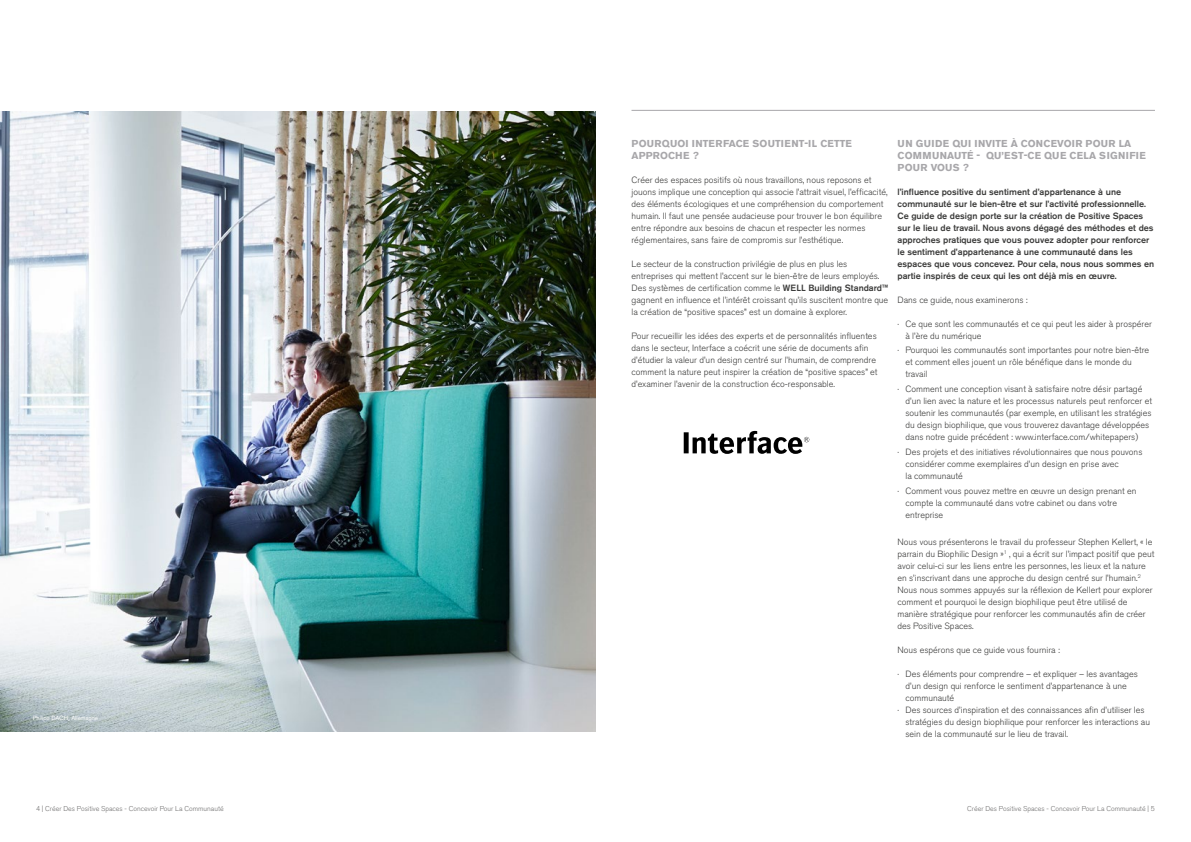
<style>
.page{position:relative;width:1191px;height:842px;background:#fff}
.page>*{position:absolute;margin:0;border:0;box-sizing:border-box;transform-origin:0 0}
.t1{font:700 10px/12px "Akzidenz Grotesk Pro";letter-spacing:.01em;color:#a8a7aa}
.t2{font:300 9px/12px "Akzidenz Grotesk Pro";color:#3c3c3b}
.t3{font:500 9px/12px "Akzidenz Grotesk Pro";color:#3c3c3b}
.t4{font:300 7px "Akzidenz Grotesk Pro";color:#706f6f}
.t5{font:6px "Akzidenz Grotesk Pro";color:#fff}
.s1{font-weight:500}
</style>
<div class="page">
<img style="left:0;top:111px;width:595px;height:621px">
<svg style="left:683px;top:431px;width:126px;height:23px"></svg>
<hr style="left:631px;top:110px;width:524px;height:1px;background:#a8a7aa">
<p class="t5" style="left:33px;top:714px;width:67px">Philips DACH, Allemagne</p>
<p class="t1" style="left:631px;top:137px;width:222px">POURQUOI INTERFACE SOUTIENT-IL CETTE<br>APPROCHE ?</p>
<p class="t2" style="left:631px;top:173px;width:257px">Créer des espaces positifs où nous travaillons, nous reposons et jouons implique une conception qui associe l’attrait visuel, l’efficacité, des éléments écologiques et une compréhension du comportement humain. Il faut une pensée audacieuse pour trouver le bon équilibre entre répondre aux besoins de chacun et respecter les normes réglementaires, sans faire de compromis sur l’esthétique.</p>
<p class="t2" style="left:631px;top:257px;width:258px">Le secteur de la construction privilégie de plus en plus les entreprises qui mettent l’accent sur le bien-être de leurs employés.<br>Des systèmes de certification comme le <span class="s1">WELL Building Standard™ </span>gagnent en influence et l’intérêt croissant qu’ils suscitent montre que la création de “positive spaces” est un domaine à explorer.</p>
<p class="t2" style="left:631px;top:329px;width:248px">Pour recueillir les idées des experts et de personnalités influentes dans le secteur, Interface a coécrit une série de documents afin d’étudier la valeur d’un design centré sur l’humain, de comprendre comment la nature peut inspirer la création de “positive spaces” et d’examiner l’avenir de la construction éco-responsable.</p>
<p class="t1" style="left:897px;top:137px;width:250px">UN GUIDE QUI INVITE À CONCEVOIR POUR LA<br>COMMUNAUTÉ - QU’EST-CE QUE CELA SIGNIFIE<br>POUR VOUS ?</p>
<p class="t3" style="left:897px;top:185px;width:258px">l’influence positive du sentiment d’appartenance à une communauté sur le bien-être et sur l’activité professionnelle.<br>Ce guide de design porte sur la création de Positive Spaces sur le lieu de travail. Nous avons dégagé des méthodes et des approches pratiques que vous pouvez adopter pour renforcer le sentiment d’appartenance à une communauté dans les espaces que vous concevez. Pour cela, nous nous sommes en partie inspirés de ceux qui les ont déjà mis en œuvre.</p>
<p class="t2" style="left:897px;top:293px;width:132px">Dans ce guide, nous examinerons :</p>
<p class="t2" style="left:905px;top:317px;width:248px;text-indent:-8px">· Ce que sont les communautés et ce qui peut les aider à prospérer à l’ère du numérique</p>
<p class="t2" style="left:905px;top:344px;width:245px;text-indent:-8px">· Pourquoi les communautés sont importantes pour notre bien-être et comment elles jouent un rôle bénéfique dans le monde du travail</p>
<p class="t2" style="left:905px;top:383px;width:248px;text-indent:-8px">· Comment une conception visant à satisfaire notre désir partagé d’un lien avec la nature et les processus naturels peut renforcer et soutenir les communautés (par exemple, en utilisant les stratégies du design biophilique, que vous trouverez davantage développées dans notre guide précédent : www.interface.com/whitepapers)</p>
<p class="t2" style="left:905px;top:446px;width:238px;text-indent:-8px">· Des projets et des initiatives révolutionnaires que nous pouvons considérer comme exemplaires d’un design en prise avec<br>la communauté</p>
<p class="t2" style="left:905px;top:485px;width:232px;text-indent:-8px">· Comment vous pouvez mettre en œuvre un design prenant en compte la communauté dans votre cabinet ou dans votre entreprise</p>
<p class="t2" style="left:897px;top:536px;width:258px">Nous vous présenterons le travail du professeur Stephen Kellert, « le parrain du Biophilic Design »<sup>1</sup> , qui a écrit sur l’impact positif que peut avoir celui-ci sur les liens entre les personnes, les lieux et la nature en s’inscrivant dans une approche du design centré sur l’humain.<sup>2<br></sup>Nous nous sommes appuyés sur la réflexion de Kellert pour explorer comment et pourquoi le design biophilique peut être utilisé de manière stratégique pour renforcer les communautés afin de créer des Positive Spaces.</p>
<p class="t2" style="left:897px;top:644px;width:164px">Nous espérons que ce guide vous fournira :</p>
<p class="t2" style="left:897px;top:668px;width:242px">· Des éléments pour comprendre – et expliquer – les avantages</p>
<p class="t2" style="left:905px;top:680px;width:223px">d’un design qui renforce le sentiment d’appartenance à une</p>
<p class="t2" style="left:905px;top:692px;width:50px">communauté</p>
<p class="t2" style="left:897px;top:704px;width:249px">· Des sources d’inspiration et des connaissances afin d’utiliser les</p>
<p class="t2" style="left:905px;top:716px;width:246px">stratégies du design biophilique pour renforcer les interactions au</p>
<p class="t2" style="left:905px;top:728px;width:164px">sein de la communauté sur le lieu de travail.</p>
<p class="t4" style="left:36px;top:804px;width:189px">4 | Créer Des Positive Spaces - Concevoir Pour La Communauté</p>
<p class="t4" style="left:967px;top:804px;width:189px">Créer Des Positive Spaces - Concevoir Pour La Communauté | 5</p>
</div>
